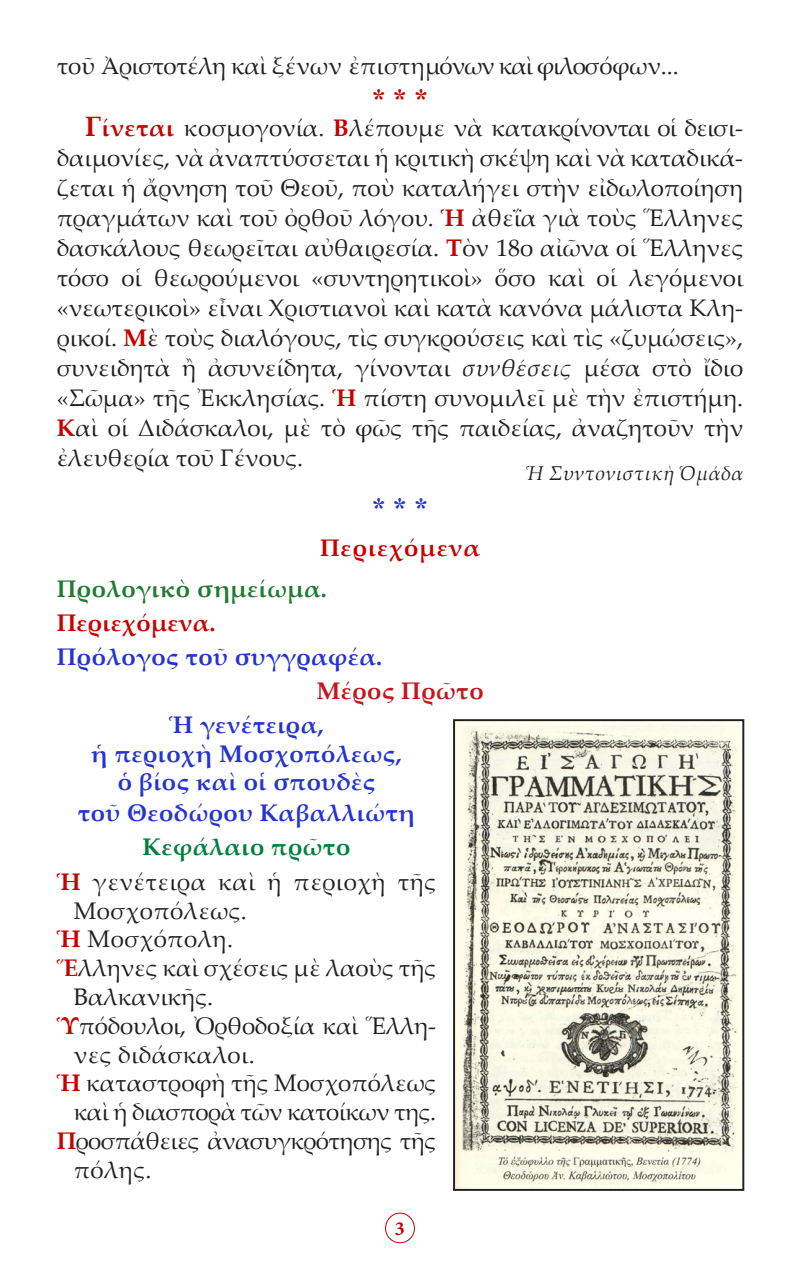
<style>
.page{position:relative;width:800px;height:1270px;background:#fff}
.page>*{position:absolute;margin:0;border:0;box-sizing:border-box;transform-origin:0 0}
.Asteriskoi{font:28px "CTOS New Times Bold Test 1";color:#c80000}
.t1{font:28px "CTOS New Times Bold Test 1";color:#2534d0}
.t2{font:24px/30px "Palatino Linotype";color:#231f20;text-align:justify}
.t3{font:700 24px "Palatino Linotype";letter-spacing:.02em;color:#2534d0}
.t4{font:24px "Palatino Linotype";letter-spacing:-.02em;color:#231f20}
.t5{font:24px/28.8px "Palatino Linotype";letter-spacing:.02em;color:#231f20}
.t6{font:24px/28.8px "Palatino Linotype";letter-spacing:-.025em;color:#231f20}
.t7{font:700 24px "Palatino Linotype";letter-spacing:.025em;color:#c80000}
.t8{font:700 24px "Palatino Linotype";letter-spacing:.02em;color:#207a31}
.t9{font:700 24px "Palatino Linotype";letter-spacing:.02em;color:#007f3e}
.t10{font:700 24px "Palatino Linotype";letter-spacing:.02em;color:#c4161c}
.t11{font:italic 20px "Palatino Linotype";letter-spacing:.02em;color:#231f20}
.t12{font:700 20px "Minion Pro";color:#c80000}
.s1{font-weight:700;font-size:28px;color:#c80000}
.s2{font-weight:700;color:#c80000}
.s3{font-style:italic}
</style>
<div class="page">
<div style="left:385px;top:1213px;width:30px;height:30px;border:1px solid #c80000;border-radius:50%"></div>
<img style="left:456px;top:722px;width:285px;height:466px">
<div style="left:453px;top:719px;width:291px;height:472px;border:2px solid #231f20"></div>
<p class="t4" style="left:57px;top:49px;width:624px">τοῦ Ἀριστοτέλη καὶ ξένων ἐπιστημόνων καὶ φιλοσόφων...</p>
<p class="Asteriskoi" style="left:372px;top:83px;width:57px">* * *</p>
<p class="t2" style="left:57px;top:112px;width:688px;text-indent:28px"><span class="s1">Γ</span><span class="s2">ίνεται</span> κοσμογονία. <span class="s2">Β</span>λέπουμε νὰ κατακρίνονται οἱ δεισι&shy;δαιμονίες, νὰ ἀναπτύσσεται ἡ κριτικὴ σκέψη καὶ νὰ καταδικά&shy;ζεται ἡ ἄρνηση τοῦ Θεοῦ, ποὺ καταλήγει στὴν εἰδωλοποίηση πραγμάτων καὶ τοῦ ὀρθοῦ λόγου. <span class="s2">Ἡ</span> ἀθεΐα γιὰ τοὺς Ἕλληνες δασκάλους θεωρεῖται αὐθαιρεσία. <span class="s2">Τ</span>ὸν 18ο αἰῶνα οἱ Ἕλληνες τόσο οἱ θεωρούμενοι «συντηρητικοὶ» ὅσο καὶ οἱ λεγόμενοι</p>
<p class="t2" style="left:57px;top:292px;width:688px">«νεωτερικοὶ» εἶναι Χριστιανοὶ καὶ κατὰ κανόνα μάλιστα Κλη&shy;ρικοί. <span class="s2">Μ</span>ὲ τοὺς διαλόγους, τὶς συγκρούσεις καὶ τὶς «ζυμώσεις», συνειδητὰ ἢ ἀσυνείδητα, γίνονται <span class="s3">συνθέσεις</span> μέσα στὸ ἴδιο «Σῶμα» τῆς Ἐκκλησίας. <span class="s2">Ἡ</span> πίστη συνομιλεῖ μὲ τὴν ἐπιστήμη.<br><span class="s2">Κ</span>αὶ οἱ Διδάσκαλοι, μὲ τὸ φῶς τῆς παιδείας, ἀναζητοῦν τὴν ἐλευθερία τοῦ Γένους.</p>
<p class="t11" style="left:527px;top:459px;width:218px">Ἡ Συντονιστικὴ Ὁμάδα</p>
<p class="t1" style="left:372px;top:493px;width:57px">* * *</p>
<p class="t7" style="left:320px;top:531px;width:161px">Περιεχόμενα</p>
<p class="t8" style="left:57px;top:571px;width:272px">Προλογικὸ σημείωμα.</p>
<p class="t7" style="left:57px;top:606px;width:160px">Περιεχόμενα.</p>
<p class="t3" style="left:57px;top:640px;width:327px">Πρόλογος τοῦ συγγραφέα.</p>
<p class="t10" style="left:316px;top:674px;width:169px">Μέρος Πρῶτο</p>
<p class="t3" style="left:169px;top:708px;width:156px">Ἡ γενέτειρα,</p>
<p class="t3" style="left:91px;top:736px;width:312px">ἡ περιοχὴ Μοσχοπόλεως,</p>
<p class="t3" style="left:118px;top:765px;width:259px">ὁ βίος καὶ οἱ σπουδὲς</p>
<p class="t3" style="left:78px;top:796px;width:339px">τοῦ Θεοδώρου Καβαλλιώτη</p>
<p class="t9" style="left:142px;top:830px;width:209px">Κεφάλαιο πρῶτο</p>
<p class="t5" style="left:74px;top:866px;width:364px;text-indent:-17px"><span class="s2">Ἡ</span> γενέτειρα καὶ ἡ περιοχὴ τῆς<br>Μοσχοπόλεως.</p>
<p class="t5" style="left:57px;top:924px;width:178px"><span class="s2">Ἡ</span> Μοσχόπολη.</p>
<p class="t2" style="left:74px;top:953px;width:364px;line-height:28.8px;text-indent:-17px"><span class="s2">Ἕ</span>λληνες καὶ σχέσεις μὲ λαοὺς τῆς<br>Βαλκανικῆς.</p>
<p class="t2" style="left:74px;top:1010px;width:364px;line-height:28.8px;text-indent:-17px"><span class="s2">Ὑ</span>πόδουλοι, Ὀρθοδοξία καὶ Ἕλλη&shy;νες διδάσκαλοι.</p>
<p class="t2" style="left:57px;top:1067px;width:381px"><span class="s2">Ἡ</span> καταστροφὴ τῆς Μοσχοπόλεως</p>
<p class="t4" style="left:74px;top:1095px;width:364px">καὶ ἡ διασπορὰ τῶν κατοίκων της.</p>
<p class="t6" style="left:74px;top:1125px;width:364px;text-indent:-17px"><span class="s2">Π</span>ροσπάθειες ἀνασυγκρότησης τῆς πόλης.</p>
<p class="t12" style="left:395px;top:1214px;width:11px">3</p>
</div>
